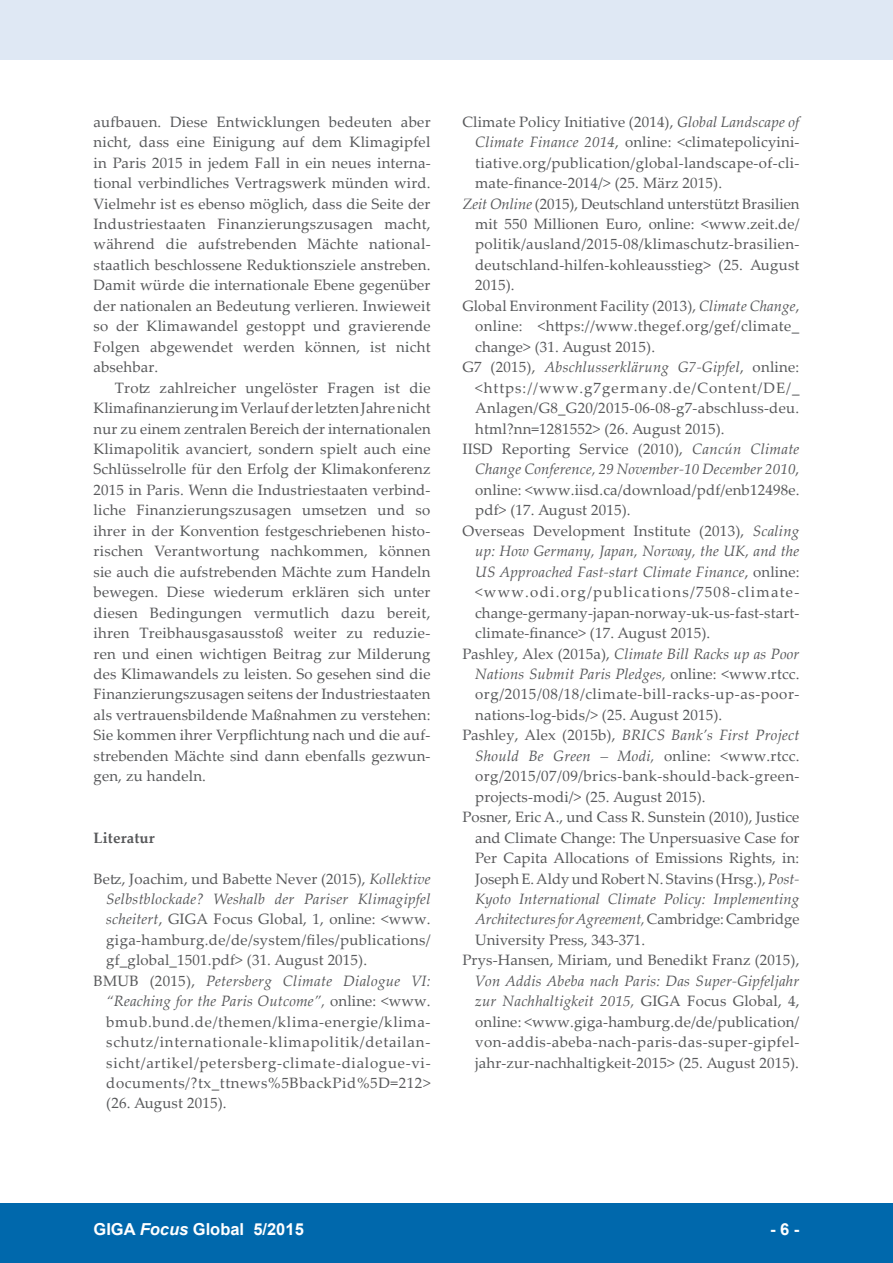
<style>
.page{position:relative;width:893px;height:1263px;background:#fff}
.page>*{position:absolute;margin:0;border:0;box-sizing:border-box;transform-origin:0 0}
.t1{font:700 16.5px "Arial";color:#fff}
.t2{font:15px/20.4px "Palatino Linotype";letter-spacing:.01em;color:#57585a;text-align:justify}
.t3{font:italic 15px "Palatino Linotype";letter-spacing:.01em;color:#57585a}
.t4{font:15px "Palatino Linotype";letter-spacing:.05em;color:#57585a}
.t5{font:15px "Palatino Linotype";letter-spacing:.04em;color:#57585a}
.t6{font:15px "Palatino Linotype";letter-spacing:.03em;color:#57585a}
.t7{font:15px "Palatino Linotype";letter-spacing:.045em;color:#57585a}
.t8{font:15px "Palatino Linotype";letter-spacing:.085em;color:#57585a}
.t9{font:15px "Palatino Linotype";letter-spacing:.065em;color:#57585a}
.t10{font:700 15px "Palatino Linotype";letter-spacing:.01em;color:#57585a}
.s1{font-style:italic}
.s2{font-style:normal}
</style>
<div class="page">
<div style="left:0;top:1203px;width:893px;height:60px;background:#0068ac"></div>
<div style="left:0;top:0;width:893px;height:60px;background:#dfe8f4"></div>
<p class="t2" style="left:94px;top:111px;width:339px">aufbauen. Diese Entwicklungen bedeuten aber nicht, dass eine Einigung auf dem Klimagipfel in Paris 2015 in jedem Fall in ein neues interna&shy;tional verbindliches Vertragswerk münden wird.<br>Vielmehr ist es ebenso möglich, dass die Seite der Industriestaaten Finanzierungszusagen macht, während die aufstrebenden Mächte national&shy;staatlich beschlossene Reduktionsziele anstreben.<br>Damit würde die internationale Ebene gegenüber der nationalen an Bedeutung verlieren. Inwieweit so der Klimawandel gestoppt und gravierende Folgen abgewendet werden können, ist nicht absehbar.</p>
<p class="t2" style="left:94px;top:377px;width:339px;text-indent:21px">Trotz zahlreicher ungelöster Fragen ist die Klimafinanzierung im Verlauf der letzten Jahre nicht nur zu einem zentralen Bereich der internationalen Klimapolitik avanciert, sondern spielt auch eine Schlüsselrolle für den Erfolg der Klimakonferenz 2015 in Paris. Wenn die Industriestaaten verbind&shy;liche Finanzierungszusagen umsetzen und so ihrer in der Konvention festgeschriebenen histo&shy;rischen Verantwortung nachkommen, können sie auch die aufstrebenden Mächte zum Handeln bewegen. Diese wiederum erklären sich unter diesen Bedingungen vermutlich dazu bereit, ihren Treibhausgasausstoß weiter zu reduzie&shy;ren und einen wichtigen Beitrag zur Milderung des Klimawandels zu leisten. So gesehen sind die Finanzierungszusagen seitens der Industriestaaten als vertrauensbildende Maßnahmen zu verstehen:<br>Sie kommen ihrer Verpflichtung nach und die auf&shy;strebenden Mächte sind dann ebenfalls gezwun&shy;gen, zu handeln.</p>
<p class="t10" style="left:94px;top:827px;width:63px">Literatur</p>
<p class="t2" style="left:94px;top:868px;width:338px">Betz, Joachim, und Babette Never (2015), <span class="s1">Kollektive</span></p>
<p class="t3" style="left:106px;top:888px;width:326px">Selbstblockade? Weshalb der Pariser Klimagipfel</p>
<p class="t2" style="left:106px;top:908px;width:326px"><span class="s1">scheitert</span>, GIGA Focus Global, 1, online: &lt;www.</p>
<p class="t2" style="left:106px;top:929px;width:326px">giga-hamburg.de/de/system/files/publications/</p>
<p class="t2" style="left:106px;top:949px;width:262px">gf_global_1501.pdf&gt; (31. August 2015).</p>
<p class="t3" style="left:94px;top:970px;width:338px"><span class="s2">BMUB (2015),</span> Petersberg Climate Dialogue VI:</p>
<p class="t3" style="left:106px;top:990px;width:326px">“Reaching for the Paris Outcome”, <span class="s2">online: &lt;www.</span></p>
<p class="t7" style="left:106px;top:1011px;width:326px">bmub.bund.de/themen/klima-energie/klima-</p>
<p class="t4" style="left:106px;top:1031px;width:326px">schutz/internationale-klimapolitik/detailan-</p>
<p class="t4" style="left:106px;top:1052px;width:326px">sicht/artikel/petersberg-climate-dialogue-vi-</p>
<p class="t5" style="left:106px;top:1072px;width:326px">documents/?tx_ttnews%5BbackPid%5D=212&gt;</p>
<p class="t2" style="left:106px;top:1092px;width:122px">(26. August 2015).</p>
<p class="t2" style="left:462px;top:111px;width:338px">Climate Policy Initiative (2014), <span class="s1">Global Landscape of</span></p>
<p class="t2" style="left:475px;top:131px;width:326px"><span class="s1">Climate Finance 2014</span>, online: &lt;climatepolicyini-</p>
<p class="t2" style="left:475px;top:152px;width:326px">tiative.org/publication/global-landscape-of-cli-</p>
<p class="t2" style="left:475px;top:172px;width:248px">mate-finance-2014/&gt; (25. März 2015).</p>
<p class="t2" style="left:462px;top:193px;width:339px"><span class="s1">Zeit Online</span> (2015), Deutschland unterstützt Brasilien</p>
<p class="t2" style="left:475px;top:213px;width:326px">mit 550 Millionen Euro, online: &lt;www.zeit.de/</p>
<p class="t2" style="left:475px;top:234px;width:326px">politik/ausland/2015-08/klimaschutz-brasilien-</p>
<p class="t2" style="left:475px;top:254px;width:326px">deutschland-hilfen-kohleausstieg&gt; (25. August</p>
<p class="t2" style="left:475px;top:274px;width:41px">2015).</p>
<p class="t2" style="left:462px;top:295px;width:338px">Global Environment Facility (2013), <span class="s1">Climate Change</span>,</p>
<p class="t2" style="left:475px;top:315px;width:326px">online: &lt;https://www.thegef.org/gef/climate_</p>
<p class="t2" style="left:475px;top:336px;width:181px">change&gt; (31. August 2015).</p>
<p class="t3" style="left:462px;top:356px;width:338px"><span class="s2">G7 (2015),</span> Abschlusserklärung G7-Gipfel<span class="s2">, online:</span></p>
<p class="t9" style="left:475px;top:377px;width:326px">&lt;https://www.g7germany.de/Content/DE/_</p>
<p class="t2" style="left:475px;top:397px;width:326px">Anlagen/G8_G20/2015-06-08-g7-abschluss-deu.</p>
<p class="t2" style="left:475px;top:418px;width:251px">html?nn=1281552&gt; (26. August 2015).</p>
<p class="t2" style="left:462px;top:438px;width:338px">IISD Reporting Service (2010), <span class="s1">Cancún Climate</span></p>
<p class="t3" style="left:475px;top:459px;width:326px">Change Conference, 29 November-10 December 2010<span class="s2">,</span></p>
<p class="t2" style="left:475px;top:479px;width:326px">online: &lt;www.iisd.ca/download/pdf/enb12498e.</p>
<p class="t2" style="left:475px;top:499px;width:157px">pdf&gt; (17. August 2015).</p>
<p class="t2" style="left:462px;top:520px;width:338px">Overseas Development Institute (2013), <span class="s1">Scaling</span></p>
<p class="t3" style="left:475px;top:540px;width:326px">up: How Germany, Japan, Norway, the UK, and the</p>
<p class="t3" style="left:475px;top:561px;width:326px">US Approached Fast-start Climate Finance<span class="s2">, online:</span></p>
<p class="t8" style="left:475px;top:581px;width:326px">&lt;www.odi.org/publications/7508-climate-</p>
<p class="t2" style="left:475px;top:602px;width:326px">change-germany-japan-norway-uk-us-fast-start-</p>
<p class="t2" style="left:475px;top:622px;width:237px">climate-finance&gt; (17. August 2015).</p>
<p class="t3" style="left:462px;top:643px;width:339px"><span class="s2">Pashley, Alex (2015a),</span> Climate Bill Racks up as Poor</p>
<p class="t3" style="left:475px;top:663px;width:326px">Nations Submit Paris Pledges, <span class="s2">online: &lt;www.rtcc.</span></p>
<p class="t5" style="left:475px;top:684px;width:326px">org/2015/08/18/climate-bill-racks-up-as-poor-</p>
<p class="t2" style="left:475px;top:704px;width:249px">nations-log-bids/&gt; (25. August 2015).</p>
<p class="t3" style="left:462px;top:724px;width:339px"><span class="s2">Pashley, Alex (2015b),</span> BRICS Bank’s First Project</p>
<p class="t3" style="left:475px;top:745px;width:326px">Should Be Green – Modi, <span class="s2">online: &lt;www.rtcc.</span></p>
<p class="t6" style="left:475px;top:765px;width:326px">org/2015/07/09/brics-bank-should-back-green-</p>
<p class="t2" style="left:475px;top:786px;width:232px">projects-modi/&gt; (25. August 2015).</p>
<p class="t2" style="left:462px;top:806px;width:338px">Posner, Eric A., und Cass R. Sunstein (2010), Justice</p>
<p class="t2" style="left:475px;top:827px;width:326px">and Climate Change: The Unpersuasive Case for</p>
<p class="t2" style="left:475px;top:847px;width:326px">Per Capita Allocations of Emissions Rights, in:</p>
<p class="t2" style="left:475px;top:868px;width:326px">Joseph E. Aldy und Robert N. Stavins (Hrsg.), <span class="s1">Post-</span></p>
<p class="t3" style="left:475px;top:888px;width:326px">Kyoto International Climate Policy: Implementing</p>
<p class="t3" style="left:475px;top:909px;width:326px">Architectures for Agreement, <span class="s2">Cambridge: Cambridge</span></p>
<p class="t2" style="left:475px;top:929px;width:171px">University Press, 343-371.</p>
<p class="t2" style="left:462px;top:949px;width:338px">Prys-Hansen, Miriam, und Benedikt Franz (2015),</p>
<p class="t2" style="left:475px;top:970px;width:326px"><span class="s1">Von Addis Abeba nach Paris: Das Super-Gipfeljahr zur Nachhaltigkeit 2015,</span> GIGA Focus Global, 4, online: &lt;www.giga-hamburg.de/de/publication/ von-addis-abeba-nach-paris-das-super-gipfel&shy;jahr-zur-nachhaltigkeit-2015&gt; (25. August 2015).</p>
<p class="t1" style="left:94px;top:1218px;width:212px">GIGA <span class="s1">Focus</span> Global 5/2015</p>
<p class="t1" style="left:770px;top:1218px;width:31px">- 6 -</p>
</div>
